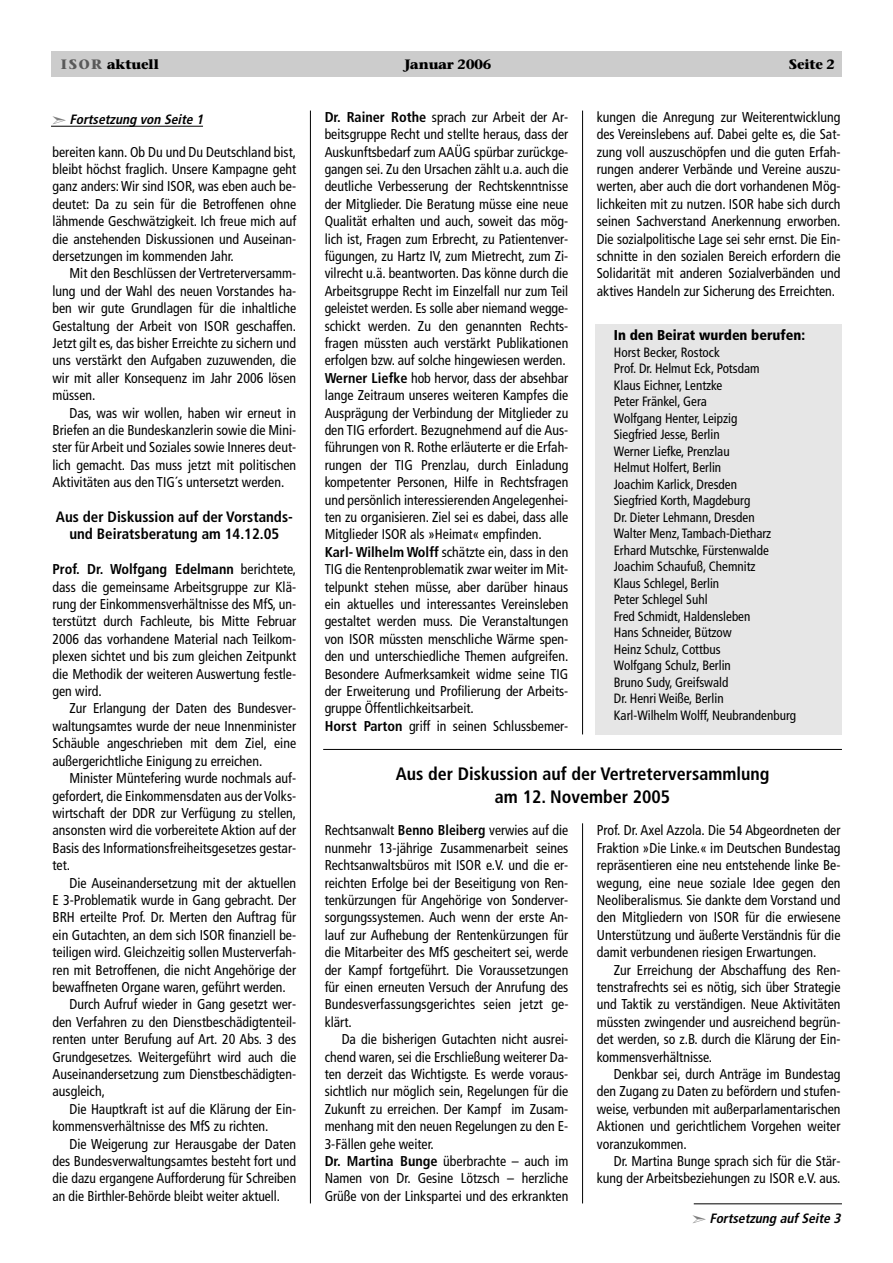
<style>
.page{position:relative;width:893px;height:1263px;background:#fff}
.page>*{position:absolute;margin:0;border:0;box-sizing:border-box;transform-origin:0 0}
.t1{font:700 condensed 18px/22.5px "Frutiger";color:#000;text-align:center}
.t2{font:700 condensed 15px/17.4px "Frutiger";color:#000;text-align:center}
.t3{font:condensed 14.25px/17.4px "Frutiger";color:#000;text-align:justify}
.t4{font:condensed 14.25px/17.4px "Frutiger";color:#000;text-align:justify;scale:.96 1}
.t5{font:condensed 14.25px "Frutiger";color:#000;scale:.95 1}
.t6{font:700 14.25px "Stone Serif";color:#000}
.t7{font:900 condensed 14.25px "Frutiger";color:#000}
.t8{font:condensed 13.5px/16.5px "Frutiger";color:#000}
.t9{font:italic 700 condensed 13.5px "Frutiger";color:#000}
.s1{color:#595959}
.s2{font-weight:700}
.s3{color:#808080}
</style>
<div class="page">
<div style="left:595px;top:324px;width:247px;height:411px;background:#e6e6e6"></div>
<div style="left:51px;top:51px;width:791px;height:26px;background:#ccc"></div>
<hr style="left:582px;top:823px;width:1px;height:380px;background:#000">
<hr style="left:310px;top:111px;width:1px;height:1092px;background:#000">
<hr style="left:582px;top:111px;width:1px;height:623px;background:#000">
<hr style="left:51px;top:126px;width:152px;height:1px;background:#000">
<hr style="left:694px;top:1203px;width:148px;height:1px;background:#000">
<hr style="left:323px;top:749px;width:519px;height:1px;background:#000">
<p class="t6" style="left:61px;top:56px;width:99px"><span class="s1">I SOR</span> aktuell</p>
<p class="t6" style="left:405px;top:56px;width:88px">Januar 2006</p>
<p class="t6" style="left:789px;top:56px;width:47px">Seite 2</p>
<p class="t3" style="left:597px;top:109px;width:245px">kungen die Anregung zur Weiterentwicklung des Vereinslebens auf. Dabei gelte es, die Sat&shy;zung voll auszuschöpfen und die guten Erfah&shy;rungen anderer Verbände und Vereine auszu&shy;werten, aber auch die dort vorhandenen Mög&shy;lichkeiten mit zu nutzen. ISOR habe sich durch seinen Sachverstand Anerkennung erworben.<br>Die sozialpolitische Lage sei sehr ernst. Die Ein&shy;schnitte in den sozialen Bereich erfordern die Solidarität mit anderen Sozialverbänden und aktives Handeln zur Sicherung des Erreichten.</p>
<p class="t3" style="left:325px;top:109px;width:245px;text-align:left"><span class="s2">Dr. Rainer Rothe</span> sprach zur Arbeit der Ar&shy;beitsgruppe Recht und stellte heraus, dass der Auskunftsbedarf zum AAÜG spürbar zurückge&shy;gangen sei. Zu den Ursachen zählt u.a. auch die deutliche Verbesserung der Rechtskenntnisse der Mitglieder. Die Beratung müsse eine neue Qualität erhalten und auch, soweit das mög&shy;lich ist, Fragen zum Erbrecht, zu Patientenver&shy;fügungen, zu Hartz IV, zum Mietrecht, zum Zi&shy;vilrecht u.ä. beantworten. Das könne durch die Arbeitsgruppe Recht im Einzelfall nur zum Teil geleistet werden. Es solle aber niemand wegge&shy;schickt werden. Zu den genannten Rechts&shy;fragen müssten auch verstärkt Publikationen erfolgen bzw. auf solche hingewiesen werden.<br><span class="s2">Werner Liefke</span> hob hervor, dass der absehbar lange Zeitraum unseres weiteren Kampfes die Ausprägung der Verbindung der Mitglieder zu den TIG erfordert. Bezugnehmend auf die Aus&shy;führungen von R. Rothe erläuterte er die Erfah&shy;rungen der TIG Prenzlau, durch Einladung kompetenter Personen, Hilfe in Rechtsfragen und persönlich interessierenden Angelegenhei&shy;ten zu organisieren. Ziel sei es dabei, dass alle Mitglieder ISOR als »Heimat« empfinden.<br><span class="s2">Karl- Wilhelm Wolff</span> schätzte ein, dass in den TIG die Rentenproblematik zwar weiter im Mit&shy;telpunkt stehen müsse, aber darüber hinaus ein aktuelles und interessantes Vereinsleben gestaltet werden muss. Die Veranstaltungen von ISOR müssten menschliche Wärme spen&shy;den und unterschiedliche Themen aufgreifen.<br>Besondere Aufmerksamkeit widme seine TIG der Erweiterung und Profilierung der Arbeits&shy;gruppe Öffentlichkeitsarbeit.<br><span class="s2">Horst Parton</span> griff in seinen Schlussbemer-</p>
<p class="t9" style="left:53px;top:114px;width:155px"><span class="s3">➣</span> Fortsetzung von Seite 1</p>
<p class="t3" style="left:53px;top:144px;width:245px">bereiten kann. Ob Du und Du Deutschland bist, bleibt höchst fraglich. Unsere Kampagne geht ganz anders: Wir sind ISOR, was eben auch be&shy;deutet: Da zu sein für die Betroffenen ohne lähmende Geschwätzigkeit. Ich freue mich auf die anstehenden Diskussionen und Auseinan&shy;dersetzungen im kommenden Jahr.</p>
<p class="t3" style="left:53px;top:266px;width:245px;text-indent:17px">Mit den Beschlüssen der Vertreterversamm&shy;lung und der Wahl des neuen Vorstandes ha&shy;ben wir gute Grundlagen für die inhaltliche Gestaltung der Arbeit von ISOR geschaffen.<br>Jetzt gilt es, das bisher Erreichte zu sichern und uns verstärkt den Aufgaben zuzuwenden, die wir mit aller Konsequenz im Jahr 2006 lösen müssen.</p>
<p class="t3" style="left:53px;top:405px;width:245px;text-indent:17px">Das, was wir wollen, haben wir erneut in Briefen an die Bundeskanzlerin sowie die Mini&shy;ster für Arbeit und Soziales sowie Inneres deut&shy;lich gemacht. Das muss jetzt mit politischen Aktivitäten aus den TIG´s untersetzt werden.</p>
<p class="t2" style="left:56px;top:509px;width:238px">Aus der Diskussion auf der Vorstands&shy;und Beiratsberatung am 14.12.05</p>
<p class="t3" style="left:53px;top:562px;width:245px"><span class="s2">Prof. Dr. Wolfgang Edelmann</span> berichtete, dass die gemeinsame Arbeitsgruppe zur Klä&shy;rung der Einkommensverhältnisse des MfS, un&shy;terstützt durch Fachleute, bis Mitte Februar 2006 das vorhandene Material nach Teilkom&shy;plexen sichtet und bis zum gleichen Zeitpunkt die Methodik der weiteren Auswertung festle&shy;gen wird.</p>
<p class="t3" style="left:53px;top:701px;width:245px;text-indent:17px">Zur Erlangung der Daten des Bundesver&shy;waltungsamtes wurde der neue Innenminister Schäuble angeschrieben mit dem Ziel, eine außergerichtliche Einigung zu erreichen.</p>
<p class="t3" style="left:53px;top:770px;width:245px;text-indent:17px">Minister Müntefering wurde nochmals auf&shy;gefordert, die Einkommensdaten aus der Volks&shy;wirtschaft der DDR zur Verfügung zu stellen, ansonsten wird die vorbereitete Aktion auf der Basis des Informationsfreiheitsgesetzes gestar&shy;tet.</p>
<p class="t3" style="left:70px;top:875px;width:228px">Die Auseinandersetzung mit der aktuellen</p>
<p class="t3" style="left:53px;top:892px;width:245px">E 3-Problematik wurde in Gang gebracht. Der</p>
<p class="t3" style="left:53px;top:910px;width:245px">BRH erteilte Prof. Dr. Merten den Auftrag für</p>
<p class="t3" style="left:53px;top:927px;width:245px">ein Gutachten, an dem sich ISOR finanziell be-</p>
<p class="t3" style="left:53px;top:944px;width:245px">teiligen wird. Gleichzeitig sollen Musterverfah-</p>
<p class="t3" style="left:53px;top:962px;width:245px">ren mit Betroffenen, die nicht Angehörige der</p>
<p class="t3" style="left:53px;top:979px;width:235px">bewaffneten Organe waren, geführt werden.</p>
<p class="t3" style="left:70px;top:997px;width:228px">Durch Aufruf wieder in Gang gesetzt wer-</p>
<p class="t3" style="left:53px;top:1014px;width:245px">den Verfahren zu den Dienstbeschädigtenteil-</p>
<p class="t3" style="left:53px;top:1031px;width:245px">renten unter Berufung auf Art. 20 Abs. 3 des</p>
<p class="t3" style="left:53px;top:1049px;width:245px">Grundgesetzes. Weitergeführt wird auch die</p>
<p class="t3" style="left:53px;top:1066px;width:245px">Auseinandersetzung zum Dienstbeschädigten-</p>
<p class="t3" style="left:53px;top:1084px;width:54px">ausgleich,</p>
<p class="t3" style="left:70px;top:1101px;width:228px">Die Hauptkraft ist auf die Klärung der Ein-</p>
<p class="t3" style="left:53px;top:1118px;width:217px">kommensverhältnisse des MfS zu richten.</p>
<p class="t3" style="left:70px;top:1136px;width:228px">Die Weigerung zur Herausgabe der Daten</p>
<p class="t3" style="left:53px;top:1153px;width:245px">des Bundesverwaltungsamtes besteht fort und</p>
<p class="t5" style="left:53px;top:1173px;width:258px">die dazu ergangene Aufforderung für Schreiben</p>
<p class="t5" style="left:53px;top:1190px;width:241px">an die Birthler-Behörde bleibt weiter aktuell.</p>
<p class="t7" style="left:614px;top:329px;width:193px">In den Beirat wurden berufen:</p>
<p class="t8" style="left:614px;top:345px;width:184px">Horst Becker, Rostock<br>Prof. Dr. Helmut Eck, Potsdam<br>Klaus Eichner, Lentzke<br>Peter Fränkel, Gera<br>Wolfgang Henter, Leipzig<br>Siegfried Jesse, Berlin<br>Werner Liefke, Prenzlau<br>Helmut Holfert, Berlin<br>Joachim Karlick, Dresden<br>Siegfried Korth, Magdeburg<br>Dr. Dieter Lehmann, Dresden<br>Walter Menz, Tambach-Dietharz<br>Erhard Mutschke, Fürstenwalde<br>Joachim Schaufuß, Chemnitz<br>Klaus Schlegel, Berlin<br>Peter Schlegel Suhl<br>Fred Schmidt, Haldensleben<br>Hans Schneider, Bützow<br>Heinz Schulz, Cottbus<br>Wolfgang Schulz, Berlin<br>Bruno Sudy, Greifswald<br>Dr. Henri Weiße, Berlin<br>Karl-Wilhelm Wolff, Neubrandenburg</p>
<p class="t1" style="left:396px;top:764px;width:375px">Aus der Diskussion auf der Vertreterversammlung am 12. November 2005</p>
<p class="t3" style="left:597px;top:823px;width:245px">Prof. Dr. Axel Azzola. Die 54 Abgeordneten der Fraktion »Die Linke.« im Deutschen Bundestag repräsentieren eine neu entstehende linke Be&shy;wegung, eine neue soziale Idee gegen den Neoliberalismus. Sie dankte dem Vorstand und den Mitgliedern von ISOR für die erwiesene Unterstützung und äußerte Verständnis für die damit verbundenen riesigen Erwartungen.</p>
<p class="t3" style="left:597px;top:962px;width:245px;text-indent:17px">Zur Erreichung der Abschaffung des Ren&shy;tenstrafrechts sei es nötig, sich über Strategie und Taktik zu verständigen. Neue Aktivitäten müssten zwingender und ausreichend begrün&shy;det werden, so z.B. durch die Klärung der Ein&shy;kommensverhältnisse.</p>
<p class="t3" style="left:597px;top:1066px;width:245px;text-indent:17px">Denkbar sei, durch Anträge im Bundestag den Zugang zu Daten zu befördern und stufen&shy;weise, verbunden mit außerparlamentarischen Aktionen und gerichtlichem Vorgehen weiter voranzukommen.</p>
<p class="t3" style="left:597px;top:1153px;width:245px;text-align:right">Dr. Martina Bunge sprach sich für die Stär&shy;kung der Arbeitsbeziehungen zu ISOR e.V. aus.</p>
<p class="t4" style="left:325px;top:823px;width:255px">Rechtsanwalt <span class="s2">Benno Bleiberg</span> verwies auf die nunmehr 13-jährige Zusammenarbeit seines Rechtsanwaltsbüros mit ISOR e.V. und die er&shy;reichten Erfolge bei der Beseitigung von Ren&shy;tenkürzungen für Angehörige von Sonderver&shy;sorgungssystemen. Auch wenn der erste An&shy;lauf zur Aufhebung der Rentenkürzungen für die Mitarbeiter des MfS gescheitert sei, werde der Kampf fortgeführt. Die Voraussetzungen für einen erneuten Versuch der Anrufung des Bundesverfassungsgerichtes seien jetzt ge&shy;klärt.</p>
<p class="t3" style="left:325px;top:1031px;width:245px;text-align:left;text-indent:17px">Da die bisherigen Gutachten nicht ausrei&shy;chend waren, sei die Erschließung weiterer Da&shy;ten derzeit das Wichtigste. Es werde voraus&shy;sichtlich nur möglich sein, Regelungen für die Zukunft zu erreichen. Der Kampf im Zusam&shy;menhang mit den neuen Regelungen zu den E-3-Fällen gehe weiter.<br><span class="s2">Dr. Martina Bunge</span> überbrachte – auch im Namen von Dr. Gesine Lötzsch – herzliche Grüße von der Linkspartei und des erkrankten</p>
<p class="t9" style="left:692px;top:1213px;width:152px"><span class="s3">➣</span> Fortsetzung auf Seite 3</p>
</div>
